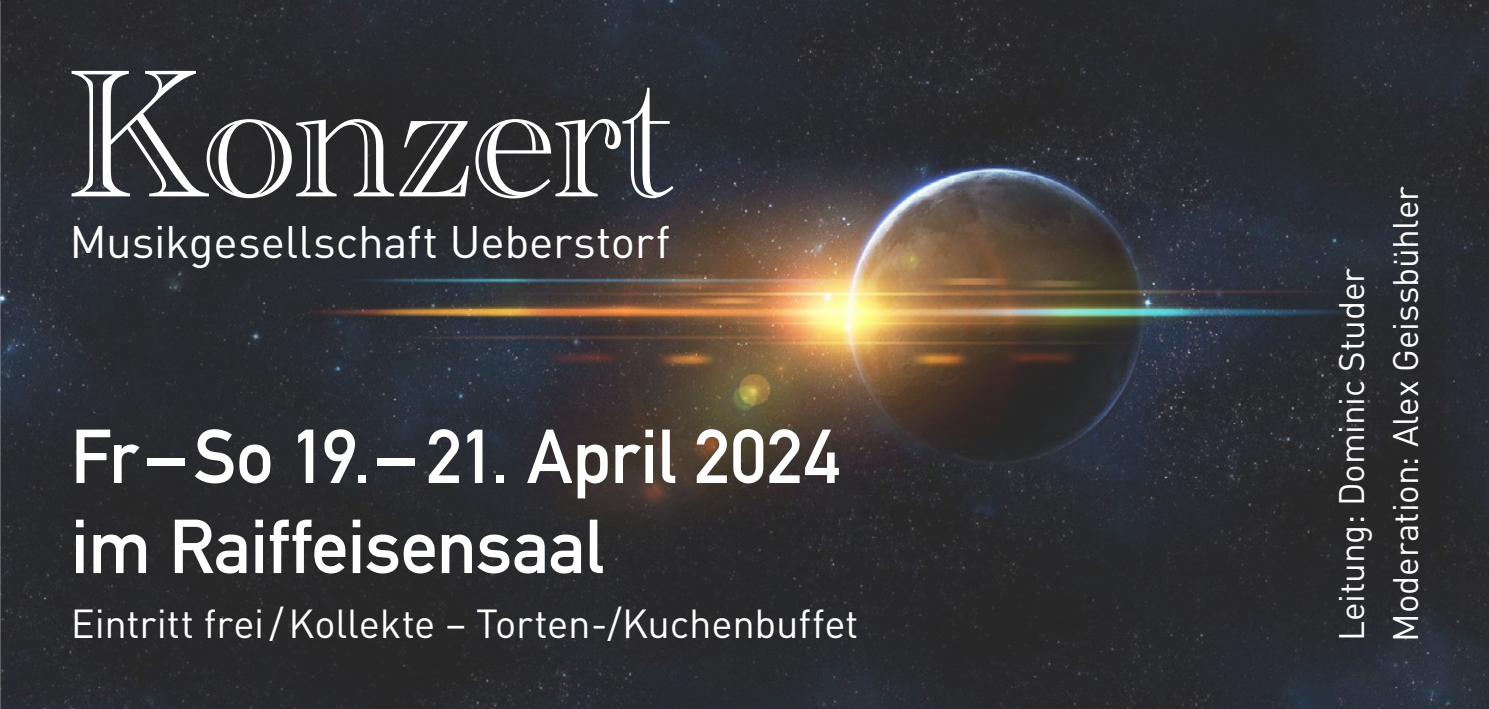
<style>
.page{position:relative;width:1489px;height:709px;background:#fff}
.page>*{position:absolute;margin:0;border:0;box-sizing:border-box;transform-origin:0 0}
.t1{font:188.25px "Academy Engraved Let Plain";letter-spacing:-.02em;color:#fff}
.t2{font:700 75px/90px "DIN Alternate";letter-spacing:-.005em;color:#fff}
.t3{font:45px "DIN Pro";letter-spacing:-.005em;color:#fff}
.t4{font:40px "DIN Pro";letter-spacing:-.005em;color:#fff}
.t5{font:35px/53.8px "DIN Pro";letter-spacing:-.005em;color:#fff}
</style>
<div class="page">
<img style="left:0;top:0;width:1488px;height:709px">
<h1 class="t1" style="left:66px;top:-5px;width:607px">Konzert</h1>
<p class="t3" style="left:69px;top:211px;width:602px">Musikgesellschaft Ueberstorf</p>
<h2 class="t2" style="left:71px;top:406px;width:770px">Fr–So 19.– 21. April 2024 im Raiffeisensaal</h2>
<p class="t4" style="left:71px;top:596px;width:789px">Eintritt frei/Kollekte – Torten-/Kuchenbuffet</p>
<p class="t5" style="left:1323px;top:641px;width:457px;rotate:-90deg">Leitung: Dominic Studer<br>Moderation: Alex Geissbühler</p>
</div>
